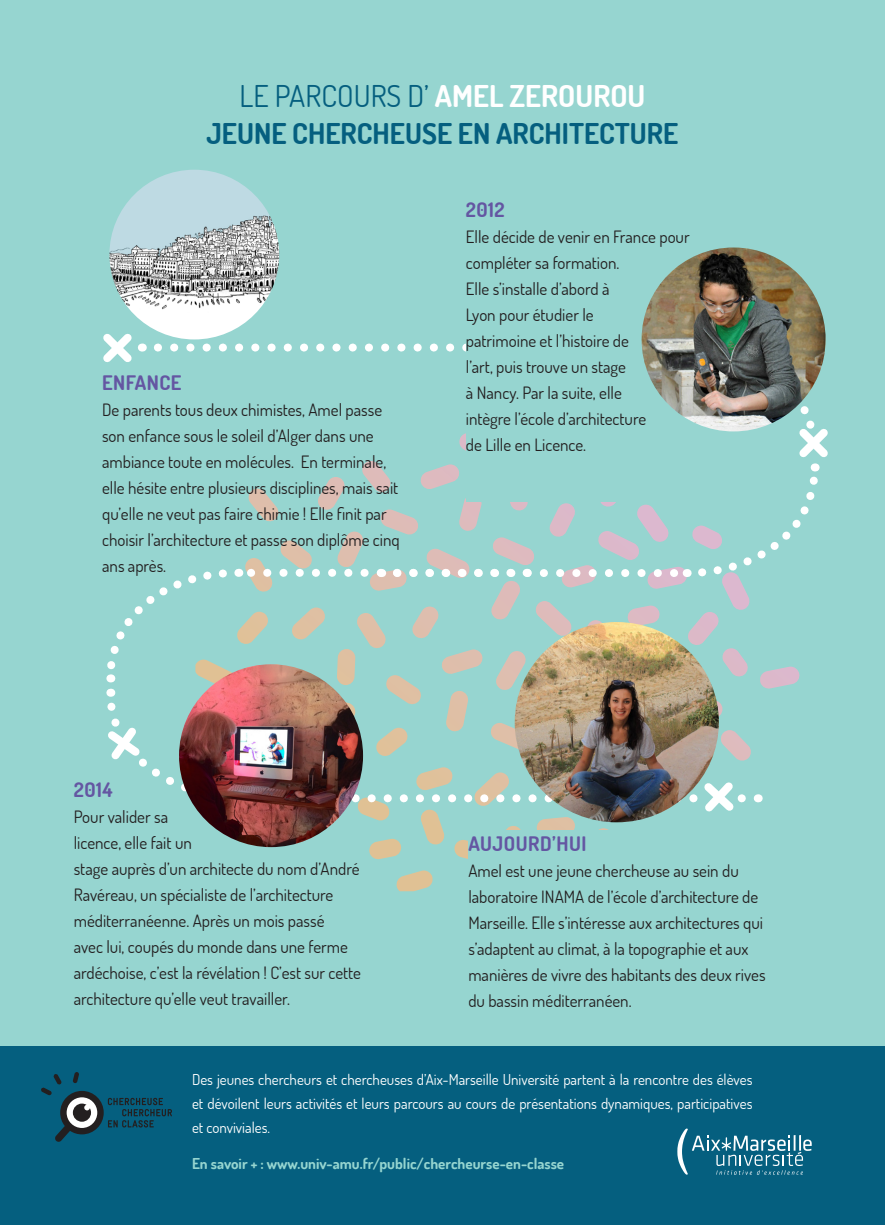
<style>
.page{position:relative;width:885px;height:1225px;background:#fff}
.page>*{position:absolute;margin:0;border:0;box-sizing:border-box;transform-origin:0 0}
.t1{font:30px "Dosis";color:#055f7f}
.t2{font:700 28.6px "Dosis";color:#055f7f}
.t3{font:700 20px "Dosis";letter-spacing:.025em;color:#6456a2}
.t4{font:17px/26px "Dosis";color:#231f20}
.t5{font:15px/24px "Dosis";color:#fff;text-align:justify}
.t6{font:700 15px "Dosis";color:#96d5d0}
.s1{font-weight:700;color:#fff}
</style>
<div class="page">
<div style="left:0;top:0;width:884px;height:1225px;background:#96d5d0"></div>
<img style="left:109px;top:170px;width:170px;height:169px;border-radius:85px">
<img style="left:641px;top:247px;width:184px;height:184px;border-radius:92px">
<img style="left:103px;top:326px;width:725px;height:565px">
<div style="left:0;top:1046px;width:884px;height:179px;background:#055f7f"></div>
<svg style="left:677px;top:1128px;width:134px;height:46px"></svg>
<svg style="left:41px;top:1072px;width:131px;height:69px"></svg>
<p class="t1" style="left:239px;top:76px;width:407px">LE PARCOURS D’ <span class="s1">AMEL ZEROUROU</span></p>
<p class="t2" style="left:206px;top:115px;width:473px">JEUNE CHERCHEUSE EN ARCHITECTURE</p>
<p class="t3" style="left:102px;top:369px;width:81px">ENFANCE</p>
<p class="t4" style="left:102px;top:396px;width:299px">De parents tous deux chimistes, Amel passe son enfance sous le soleil d’Alger dans une ambiance toute en molécules. En terminale, elle hésite entre plusieurs disciplines, mais sait qu’elle ne veut pas faire chimie ! Elle finit par choisir l’architecture et passe son diplôme cinq ans après.</p>
<p class="t3" style="left:466px;top:196px;width:40px">2012</p>
<p class="t4" style="left:466px;top:223px;width:225px">Elle décide de venir en France pour compléter sa formation.<br>Elle s’installe d’abord à<br>Lyon pour étudier le<br>patrimoine et l’histoire de<br>l’art, puis trouve un stage<br>à Nancy. Par la suite, elle<br>intègre l’école d’architecture<br>de Lille en Licence.</p>
<p class="t3" style="left:74px;top:776px;width:40px">2014</p>
<p class="t4" style="left:74px;top:803px;width:288px">Pour valider sa<br>licence, elle fait un<br>stage auprès d’un architecte du nom d’André Ravéreau, un spécialiste de l’architecture méditerranéenne. Après un mois passé<br>avec lui, coupés du monde dans une ferme ardéchoise, c’est la révélation ! C’est sur cette architecture qu’elle veut travailler.</p>
<p class="t3" style="left:468px;top:831px;width:120px">AUJOURD’HUI</p>
<p class="t4" style="left:468px;top:857px;width:299px">Amel est une jeune chercheuse au sein du laboratoire INAMA de l’école d’architecture de Marseille. Elle s’intéresse aux architectures qui s’adaptent au climat, à la topographie et aux manières de vivre des habitants des deux rives du bassin méditerranéen.</p>
<p class="t5" style="left:192px;top:1067px;width:562px">Des jeunes chercheurs et chercheuses d’Aix-Marseille Université partent à la rencontre des élèves et dévoilent leurs activités et leurs parcours au cours de présentations dynamiques, participatives et conviviales.</p>
<p class="t6" style="left:192px;top:1154px;width:373px">En savoir + : www.univ-amu.fr/public/chercheurse-en-classe</p>
</div>
